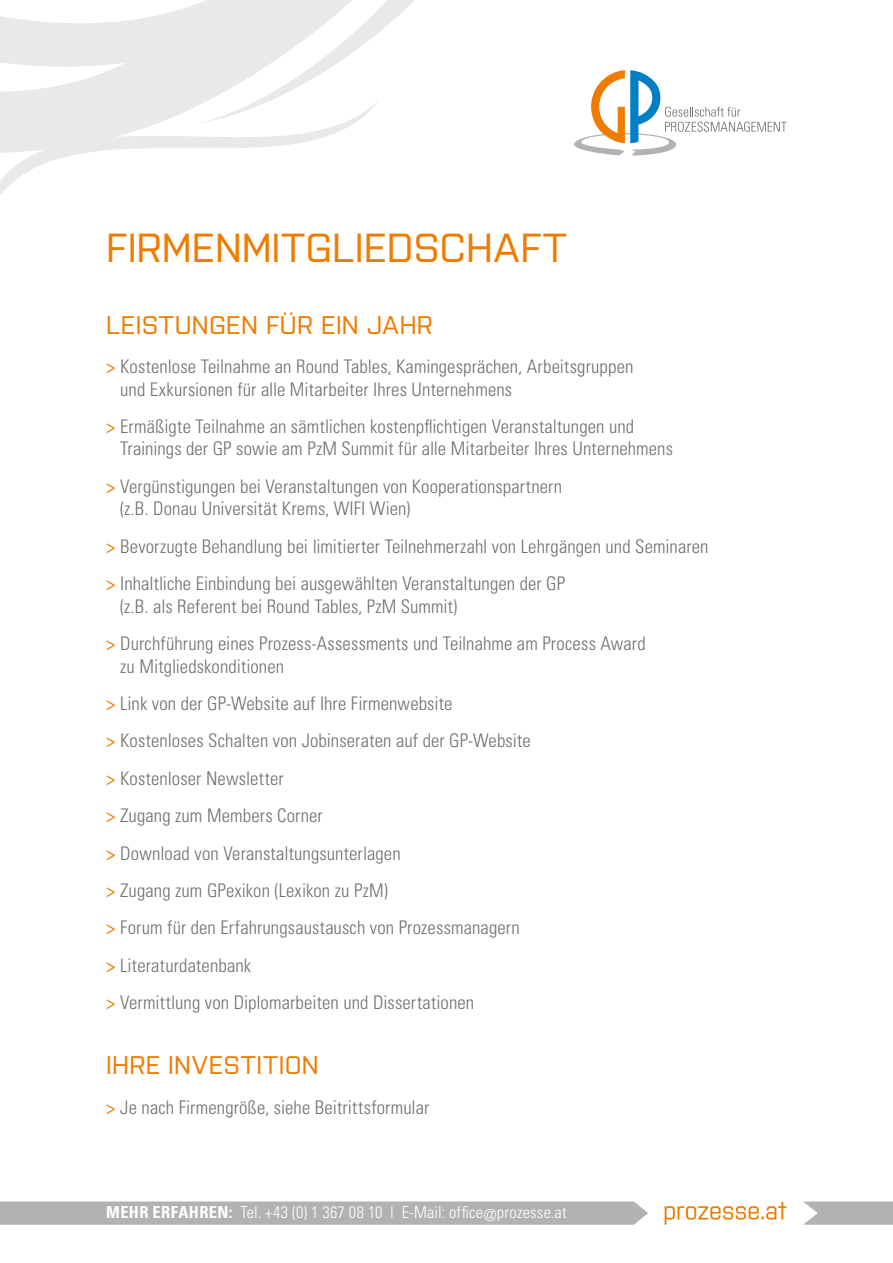
<style>
.page{position:relative;width:893px;height:1263px;background:#fff}
.page>*{position:absolute;margin:0;border:0;box-sizing:border-box;transform-origin:0 0}
.t1{font:500 40.5px "Purista";letter-spacing:.005em;color:#ef7c00}
.t2{font:500 25.5px "Purista";letter-spacing:.025em;color:#ef7c00}
.t3{font:300 condensed 18.75px/37.3px "Univers";letter-spacing:.005em;color:#6f6f6e}
.t4{font:300 condensed 16.5px "Univers";letter-spacing:.015em;color:#fff}
.s1{font-weight:400;color:#ef7c00}
.s2{font-weight:700}
</style>
<div class="page">
<svg style="left:803px;top:1201px;width:90px;height:24px;background:#b9babb"></svg>
<svg style="left:0;top:1201px;width:648px;height:24px;background:#b4b5b6"></svg>
<svg style="left:665px;top:1201px;width:121px;height:24px"></svg>
<svg style="left:0;top:0;width:415px;height:195px"></svg>
<svg style="left:574px;top:70px;width:213px;height:86px"></svg>
<h1 class="t1" style="left:106px;top:219px;width:461px">FIRMENMITGLIEDSCHAFT</h1>
<h2 class="t2" style="left:106px;top:306px;width:328px">LEISTUNGEN FÜR EIN JAHR</h2>
<p class="t3" style="left:120px;top:355px;width:515px;line-height:22.5px;text-indent:-14px"><span class="s1">&gt;</span> Kostenlose Teilnahme an Round Tables, Kamingesprächen, Arbeitsgruppen und Exkursionen für alle Mitarbeiter Ihres Unternehmens</p>
<p class="t3" style="left:120px;top:415px;width:554px;line-height:22.5px;text-indent:-14px"><span class="s1">&gt;</span> Ermäßigte Teilnahme an sämtlichen kostenpflichtigen Veranstaltungen und<br>Trainings der GP sowie am PzM Summit für alle Mitarbeiter Ihres Unternehmens</p>
<p class="t3" style="left:120px;top:475px;width:443px;line-height:22.5px;text-indent:-14px"><span class="s1">&gt;</span> Vergünstigungen bei Veranstaltungen von Kooperationspartnern (z.B. Donau Universität Krems, WIFI Wien)</p>
<p class="t3" style="left:106px;top:527px;width:604px"><span class="s1">&gt;</span> Bevorzugte Behandlung bei limitierter Teilnehmerzahl von Lehrgängen und Seminaren <span class="s1">&gt;</span> Inhaltliche Einbindung bei ausgewählten Veranstaltungen der GP</p>
<p class="t3" style="left:106px;top:587px;width:541px;text-indent:14px">(z.B. als Referent bei Round Tables, PzM Summit)<br><span class="s1">&gt;</span> Durchführung eines Prozess-Assessments und Teilnahme am Process Award</p>
<p class="t3" style="left:106px;top:647px;width:426px;text-indent:14px">zu Mitgliedskonditionen<br><span class="s1">&gt;</span> Link von der GP-Website auf Ihre Firmenwebsite<br><span class="s1">&gt;</span> Kostenloses Schalten von Jobinseraten auf der GP-Website <span class="s1">&gt;</span> Kostenloser Newsletter<br><span class="s1">&gt;</span> Zugang zum Members Corner<br><span class="s1">&gt;</span> Download von Veranstaltungsunterlagen<br><span class="s1">&gt;</span> Zugang zum GPexikon (Lexikon zu PzM)<br><span class="s1">&gt;</span> Forum für den Erfahrungsaustausch von Prozessmanagern <span class="s1">&gt;</span> Literaturdatenbank<br><span class="s1">&gt;</span> Vermittlung von Diplomarbeiten und Dissertationen</p>
<h2 class="t2" style="left:106px;top:1047px;width:214px">IHRE INVESTITION</h2>
<p class="t3" style="left:106px;top:1088px;width:324px"><span class="s1">&gt;</span> Je nach Firmengröße, siehe Beitrittsformular</p>
<p class="t4" style="left:106px;top:1202px;width:462px"><span class="s2">MEHR ERFAHREN:</span> Tel. +43 (0) 1 367 08 10 | E-Mail: office@prozesse.at</p>
</div>
